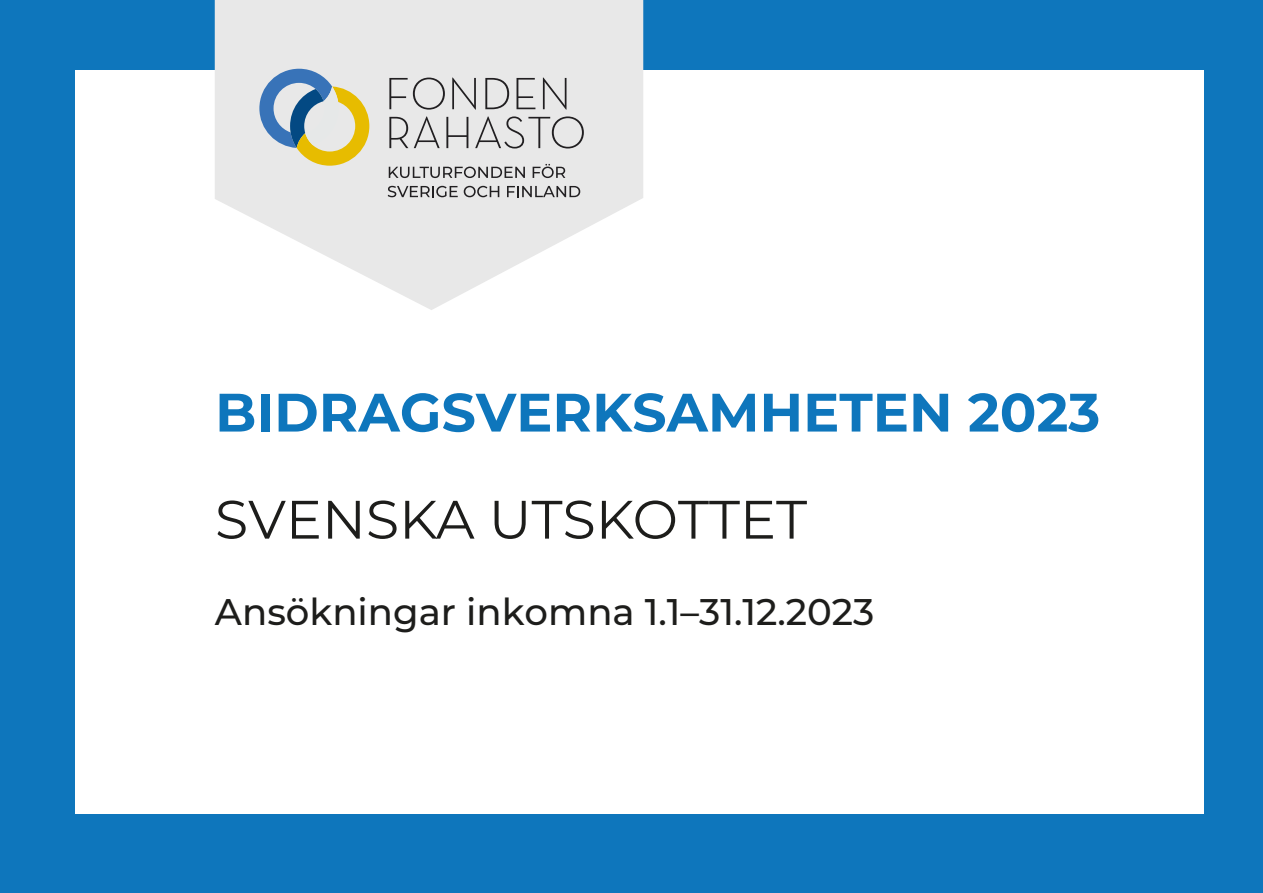
<style>
.page{position:relative;width:1263px;height:893px;background:#fff}
.page>*{position:absolute;margin:0;border:0;box-sizing:border-box;transform-origin:0 0}
.t1{font:700 54px "Montserrat";color:#0e76bc}
.t2{font:54px "Montserrat";color:#1d1d1b}
.t3{font:500 37.05px "Montserrat";color:#1d1d1b}
</style>
<div class="page">
<div style="left:0;top:0;width:1262px;height:893px;background:#0e76bc"></div>
<div style="left:75px;top:70px;width:1128px;height:744px;background:#fff"></div>
<svg style="left:215px;top:0;width:428px;height:310px;fill:#e8e8e8"></svg>
<svg style="left:389px;top:78px;width:56px;height:32px"></svg>
<svg style="left:452px;top:78px;width:24px;height:32px"></svg>
<svg style="left:485px;top:78px;width:24px;height:31px"></svg>
<svg style="left:516px;top:78px;width:19px;height:31px"></svg>
<svg style="left:543px;top:78px;width:23px;height:32px"></svg>
<svg style="left:389px;top:117px;width:19px;height:31px"></svg>
<svg style="left:414px;top:116px;width:26px;height:32px"></svg>
<svg style="left:446px;top:117px;width:22px;height:31px"></svg>
<svg style="left:475px;top:116px;width:109px;height:32px"></svg>
<svg style="left:259px;top:69px;width:110px;height:97px"></svg>
<svg style="left:389px;top:167px;width:136px;height:11px"></svg>
<svg style="left:533px;top:164px;width:32px;height:14px"></svg>
<svg style="left:388px;top:186px;width:70px;height:11px"></svg>
<svg style="left:464px;top:186px;width:35px;height:11px"></svg>
<svg style="left:507px;top:186px;width:73px;height:11px"></svg>
<p class="t1" style="left:215px;top:373px;width:887px">BIDRAGSVERKSAMHETEN 2023</p>
<p class="t2" style="left:215px;top:482px;width:594px">SVENSKA UTSKOTTET</p>
<p class="t3" style="left:215px;top:586px;width:661px">Ansökningar inkomna 1.1–31.12.2023</p>
</div>
